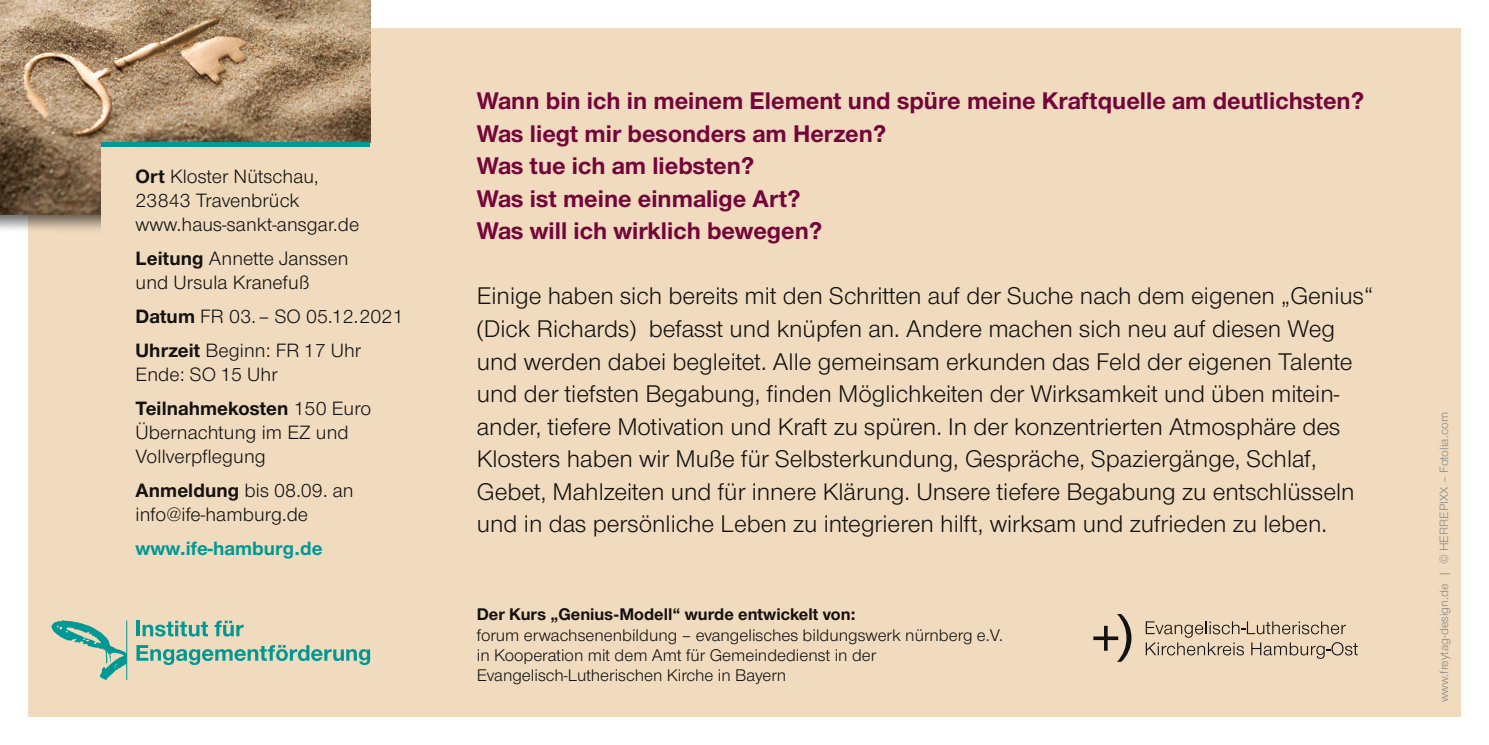
<style>
.page{position:relative;width:1489px;height:745px;background:#fff}
.page>*{position:absolute;margin:0;border:0;box-sizing:border-box;transform-origin:0 0}
.t1{font:25px/32.5px "Nordelbica";color:#121212}
.t2{font:700 25px/32.5px "Nordelbica";color:#74053b}
.t3{font:20px/24px "Nordelbica";letter-spacing:.005em;color:#121212}
.t4{font:700 20px "Nordelbica";letter-spacing:.005em;color:#009895}
.t5{font:17.5px/20px "Nordelbica";color:#121212}
.t6{font:700 17.5px "Nordelbica";color:#121212}
.t7{font:12.5px "Nordelbica";letter-spacing:.005em;color:#888a8a}
.s1{font-weight:700}
</style>
<div class="page">
<div style="left:28px;top:28px;width:1432px;height:688px;background:#f1dbbe"></div>
<svg style="left:51px;top:620px;width:75px;height:59px"></svg>
<hr style="left:126px;top:620px;width:1px;height:59px;background:#009895">
<hr style="left:136px;top:620px;width:4px;height:16px;background:#009895">
<svg style="left:143px;top:620px;width:65px;height:16px"></svg>
<svg style="left:214px;top:620px;width:30px;height:16px"></svg>
<svg style="left:136px;top:645px;width:234px;height:19px"></svg>
<svg style="left:1145px;top:621px;width:212px;height:37px"></svg>
<svg style="left:1093px;top:614px;width:38px;height:47px"></svg>
<div style="left:0;top:0;width:360px;height:234px;background:#121212;opacity:.7"></div>
<img style="left:0;top:0;width:370px;height:215px">
<div style="left:102px;top:142px;width:292px;height:129px;background:#f1dbbe"></div>
<div style="left:102px;top:142px;width:268px;height:5px;background:#009895"></div>
<p class="t3" style="left:136px;top:164px;width:225px"><span class="s1">Ort</span> Kloster Nütschau,<br>23843 Travenbrück www.haus-sankt-ansgar.de</p>
<p class="t3" style="left:136px;top:246px;width:214px"><span class="s1">Leitung</span> Annette Janssen und Ursula Kranefuß</p>
<p class="t3" style="left:136px;top:299px;width:269px;line-height:34px"><span class="s1">Datum</span> FR 03.– SO 05.12.2021<br><span class="s1">Uhrzeit</span> Beginn: FR 17 Uhr</p>
<p class="t3" style="left:136px;top:357px;width:237px;line-height:34px">Ende: SO 15 Uhr<br><span class="s1">Teilnahmekosten</span> 150 Euro</p>
<p class="t3" style="left:136px;top:420px;width:215px">Übernachtung im EZ und<br>Vollverpflegung</p>
<p class="t3" style="left:136px;top:478px;width:219px"><span class="s1">Anmeldung</span> bis 08.09. an info@ife-hamburg.de</p>
<p class="t4" style="left:136px;top:536px;width:189px">www.ife-hamburg.de</p>
<p class="t2" style="left:477px;top:84px;width:888px">Wann bin ich in meinem Element und spüre meine Kraftquelle am deutlichsten?<br>Was liegt mir besonders am Herzen?<br>Was tue ich am liebsten?<br>Was ist meine einmalige Art?<br>Was will ich wirklich bewegen?</p>
<p class="t1" style="left:477px;top:280px;width:897px">Einige haben sich bereits mit den Schritten auf der Suche nach dem eigenen „Genius“ (Dick Richards) befasst und knüpfen an. Andere machen sich neu auf diesen Weg und werden dabei begleitet. Alle gemeinsam erkunden das Feld der eigenen Talente und der tiefsten Begabung, finden Möglichkeiten der Wirksamkeit und üben mitein&shy;ander, tiefere Motivation und Kraft zu spüren. In der konzentrierten Atmosphäre des Klosters haben wir Muße für Selbsterkundung, Gespräche, Spaziergänge, Schlaf, Gebet, Mahlzeiten und für innere Klärung. Unsere tiefere Begabung zu entschlüsseln und in das persönliche Leben zu integrieren hilft, wirksam und zufrieden zu leben.</p>
<p class="t6" style="left:477px;top:604px;width:380px">Der Kurs „Genius-Modell“ wurde entwickelt von:</p>
<p class="t5" style="left:477px;top:624px;width:527px">forum erwachsenenbildung – evangelisches bildungswerk nürnberg e.V. in Kooperation mit dem Amt für Gemeindedienst in der<br>Evangelisch-Lutherischen Kirche in Bayern</p>
<p class="t7" style="left:1436px;top:702px;width:291px;rotate:-90deg">www.freytag-design.de | © HERREPIXX – Fotolia.com</p>
</div>
